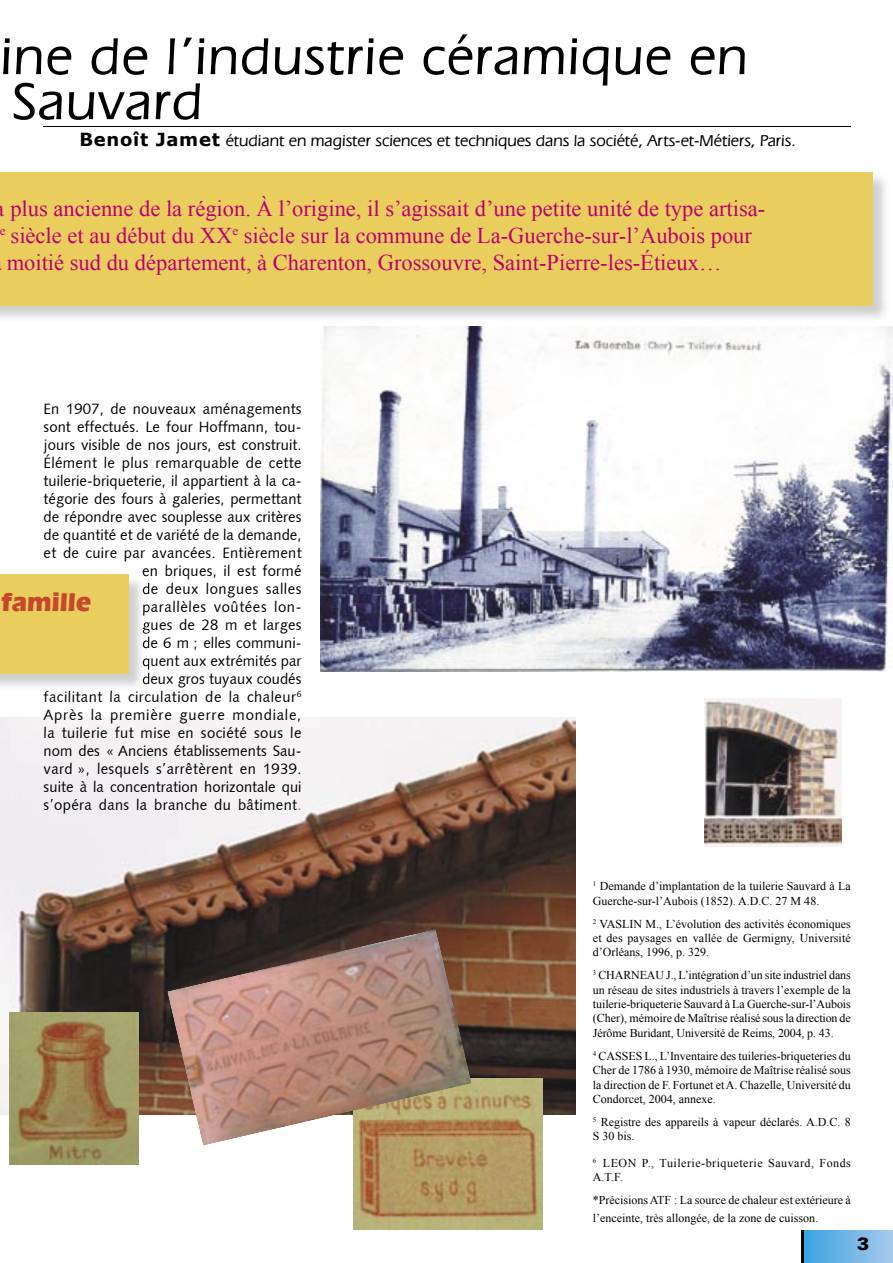
<style>
.page{position:relative;width:893px;height:1263px;background:#fff}
.page>*{position:absolute;margin:0;border:0;box-sizing:border-box;transform-origin:0 0}
.t1{font:500 54px/45px "Eras IT Cby BT";letter-spacing:.025em;color:#000}
.t2{font:700 27px "Eras IT Cby BT";color:#c6472a}
.t3{font:22.5px "Times New Roman";color:#bc0075}
.t4{font:18px "USA Black Plain";color:#000}
.t5{font:500 16.5px "Eras IT Cby BT";color:#000}
.t6{font:15px/18px "Humanist 531 BT Roman A";color:#000;text-align:right}
.t7{font:12px/14.4px "Times New Roman";color:#000}
.t8{font:12px/14.4px "Times New Roman";letter-spacing:.04em;color:#000}
.s1{font-family:"Verdana";font-weight:700;font-size:18px}
.s2{color:#c6472a}
</style>
<div class="page">
<img style="left:0;top:717px;width:575px;height:398px">
<img style="left:354px;top:1079px;width:188px;height:150px">
<img style="left:167px;top:929px;width:305px;height:217px">
<img style="left:9px;top:1012px;width:130px;height:153px">
<img style="left:705px;top:699px;width:136px;height:148px">
<hr style="left:43px;top:127px;width:807px;height:1px;background:#000">
<img style="left:0;top:177px;width:886px;height:141px">
<div style="left:0;top:172px;width:873px;height:133px;background:#eace5d"></div>
<img style="left:321px;top:326px;width:572px;height:346px">
<img style="left:0;top:573px;width:145px;height:118px">
<svg style="left:143px;top:573px;width:5px;height:6px"></svg>
<img style="left:143px;top:583px;width:5px;height:15px">
<img style="left:143px;top:601px;width:5px;height:14px">
<img style="left:143px;top:619px;width:5px;height:15px">
<svg style="left:143px;top:637px;width:5px;height:13px"></svg>
<img style="left:143px;top:655px;width:5px;height:14px">
<img style="left:143px;top:673px;width:5px;height:15px">
<img style="left:46px;top:691px;width:92px;height:1px">
<div style="left:0;top:575px;width:129px;height:99px;background:#eace5d"></div>
<div style="left:802px;top:1230px;width:91px;height:33px;background:linear-gradient(to right,#3aa2e3,#a7caeb)"></div>
<h1 class="t1" style="left:0;top:33px;width:749px">ine de l’industrie céramique en<br>Sauvard</h1>
<h3 class="t5" style="left:79px;top:131px;width:718px"><span class="s1">Benoît Jamet</span> étudiant en magister sciences et techniques dans la société, Arts-et-Métiers, Paris.</h3>
<h3 class="t3" style="left:-5px;top:193px;width:772px">a plus ancienne de la région. À l’origine, il s’agissait d’une petite unité de type artisa-</h3>
<h3 class="t3" style="left:-1px;top:220px;width:754px"><sup>e</sup> siècle et au début du XX<sup>e</sup> siècle sur la commune de La-Guerche-sur-l’Aubois pour</h3>
<h3 class="t3" style="left:7px;top:247px;width:716px">moitié sud du département, à Charenton, Grossouvre, Saint-Pierre-les-Étieux…</h3>
<p class="t6" style="left:44px;top:399px;width:260px">En 1907, de nouveaux aménagements sont effectués. Le four Hoffmann, tou&shy;jours visible de nos jours, est construit.<br>Élément le plus remarquable de cette tuilerie-briqueterie, il appartient à la ca&shy;tégorie des fours à galeries, permettant de répondre avec souplesse aux critères de quantité et de variété de la demande, et de cuire par avancées. Entièrement en briques, il est formé<br>de deux longues salles<br>parallèles voûtées lon-<br>gues de 28 m et larges<br>de 6 m ; elles communi-<br>quent aux extrémités par<br>deux gros tuyaux coudés<br>facilitant la circulation de la chaleur<sup>6<br></sup>Après la première guerre mondiale, la tuilerie fut mise en société sous le nom des « Anciens établissements Sau&shy;vard », lesquels s’arrêtèrent en 1939. suite à la concentration horizontale qui s’opéra dans la branche du bâtiment<span class="s2">.</span></p>
<h2 class="t2" style="left:2px;top:585px;width:91px">famille</h2>
<p class="t7" style="left:593px;top:879px;width:259px"><sup>1</sup> Demande d’implantation de la tuilerie Sauvard à La<br>Guerche-sur-l’Aubois (1852). A.D.C. 27 M 48.</p>
<p class="t7" style="left:593px;top:916px;width:259px;text-align:justify"><sup>2</sup> VASLIN M., L’évolution des activités économiques et des paysages en vallée de Germigny, Université d’Orléans, 1996, p. 329.</p>
<p class="t7" style="left:593px;top:968px;width:259px;text-align:justify"><sup>3</sup> CHARNEAU J., L’intégration d’un site industriel dans un réseau de sites industriels à travers l’exemple de la tuilerie-briqueterie Sauvard à La Guerche-sur-l’Aubois (Cher), mémoire de Maîtrise réalisé sous la direction de Jérôme Buridant, Université de Reims, 2004, p. 43.</p>
<p class="t7" style="left:593px;top:1048px;width:259px;text-align:justify"><sup>4</sup> CASSES L., L’Inventaire des tuileries-briqueteries du Cher de 1786 à 1930, mémoire de Maîtrise réalisé sous la direction de F. Fortunet et A. Chazelle, Université du Condorcet, 2004, annexe.</p>
<p class="t7" style="left:593px;top:1114px;width:259px"><sup>5</sup> Registre des appareils à vapeur déclarés. A.D.C. 8<br>S 30 bis.</p>
<p class="t8" style="left:593px;top:1155px;width:259px"><sup>6</sup> LEON P., Tuilerie-briqueterie Sauvard, Fonds<br>A.T.F.</p>
<p class="t7" style="left:593px;top:1191px;width:259px;line-height:18px">*Précisions ATF : La source de chaleur est extérieure à l’enceinte, très allongée, de la zone de cuisson.</p>
<h3 class="t4" style="left:857px;top:1233px;width:14px">3</h3>
</div>
